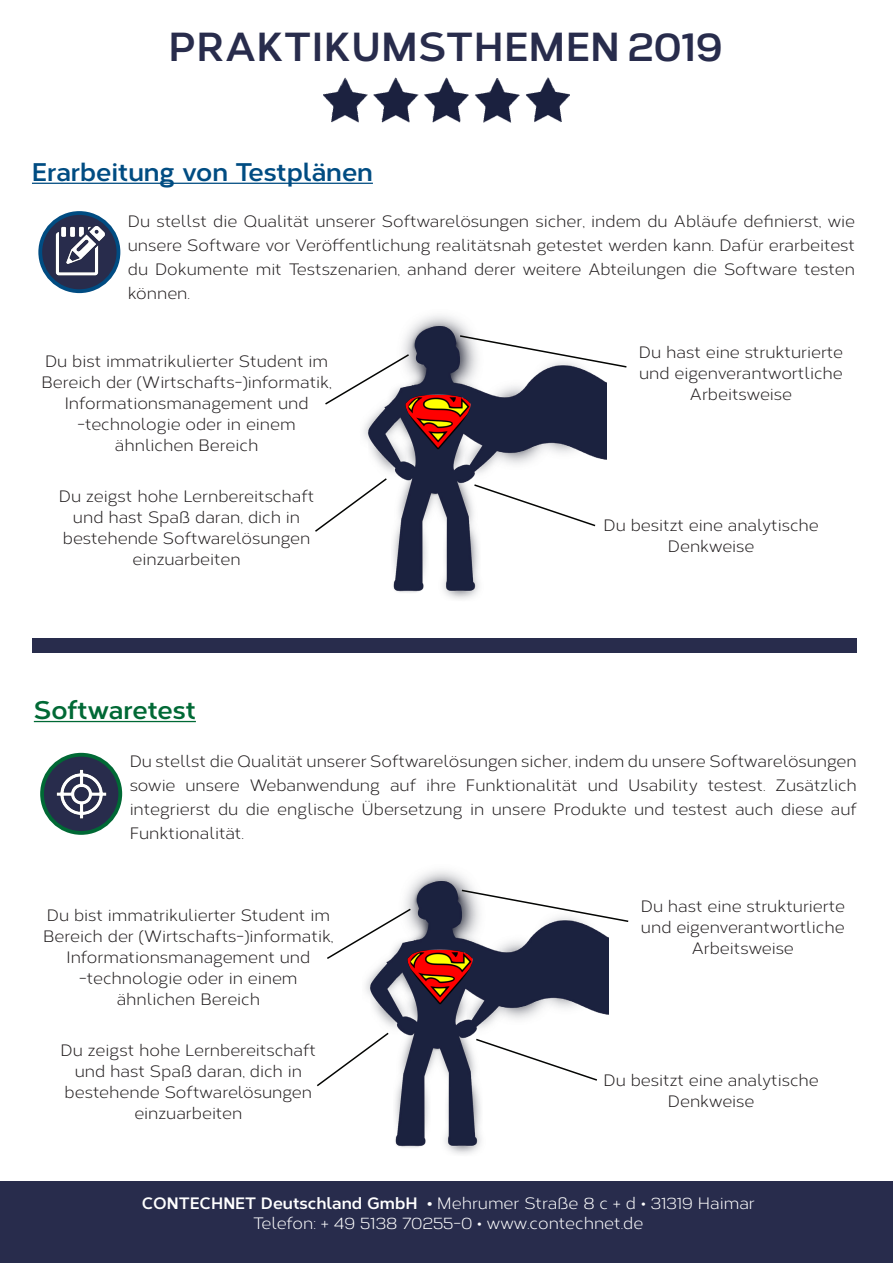
<style>
.page{position:relative;width:893px;height:1263px;background:#fff}
.page>*{position:absolute;margin:0;border:0;box-sizing:border-box;transform-origin:0 0}
.t1{font:700 40.5px "Corbert";letter-spacing:.01em;color:#282c4c}
.t2{font:700 25.5px "Corbert";color:#004c82}
.t3{font:700 25.5px "Corbert";color:#006935}
.t4{font:16.5px/21px "Corbert";color:#231f20;text-align:center}
.t5{font:16.5px/19.8px "Corbert";color:#fff;text-align:center}
.s1{font-weight:700}
</style>
<div class="page">
<img style="left:363px;top:315px;width:243px;height:284px">
<img style="left:399px;top:392px;width:78px;height:60px">
<hr style="left:32px;top:183px;width:341px;height:1px;background:#004c82">
<svg style="left:40px;top:213px;width:78px;height:78px"></svg>
<div style="left:38px;top:211px;width:82px;height:82px;border:4px solid #004c82;border-radius:50%"></div>
<svg style="left:325px;top:353px;width:86px;height:53px"></svg>
<svg style="left:315px;top:477px;width:73px;height:56px"></svg>
<svg style="left:473px;top:483px;width:124px;height:44px"></svg>
<svg style="left:458px;top:334px;width:169px;height:35px"></svg>
<div style="left:32px;top:638px;width:824px;height:14px;background:#282c4c"></div>
<img style="left:323px;top:77px;width:247px;height:46px">
<hr style="left:34px;top:721px;width:162px;height:1px;background:#006935">
<svg style="left:42px;top:755px;width:78px;height:78px;background:#213548"></svg>
<div style="left:40px;top:753px;width:82px;height:82px;border:4px solid #006935;border-radius:50%"></div>
<img style="left:53px;top:223px;width:55px;height:56px">
<img style="left:54px;top:766px;width:55px;height:55px">
<img style="left:365px;top:870px;width:243px;height:284px">
<img style="left:400px;top:946px;width:79px;height:60px">
<svg style="left:327px;top:907px;width:85px;height:53px"></svg>
<svg style="left:317px;top:1031px;width:73px;height:57px"></svg>
<svg style="left:474px;top:1037px;width:125px;height:45px"></svg>
<svg style="left:460px;top:889px;width:169px;height:34px"></svg>
<div style="left:0;top:1181px;width:893px;height:82px;background:#282c4c"></div>
<h1 class="t1" style="left:169px;top:15px;width:555px">PRAKTI KUMSTHEMEN 2019</h1>
<h2 class="t2" style="left:32px;top:152px;width:342px">Erarbeitung von Testplänen</h2>
<p class="t4" style="left:128px;top:208px;width:729px;line-height:24px;text-align:justify">Du stellst die Qualität unserer Softwarelösungen sicher, indem du Abläufe definierst, wie unsere Software vor Veröffentlichung realitätsnah getestet werden kann. Dafür erarbeitest du Dokumente mit Testszenarien, anhand derer weitere Abteilungen die Software testen können.</p>
<p class="t4" style="left:41px;top:349px;width:292px">Du bist immatrikulierter Student im<br>Bereich der (Wirtschafts-)informatik,<br>Informationsmanagement und -technologie oder in einem ähnlichen Bereich</p>
<p class="t4" style="left:639px;top:341px;width:206px">Du hast eine strukturierte und eigenverantwortliche<br>Arbeitsweise</p>
<p class="t4" style="left:59px;top:485px;width:257px">Du zeigst hohe Lernbereitschaft und hast Spaß daran, dich in bestehende Softwarelösungen einzuarbeiten</p>
<p class="t4" style="left:603px;top:514px;width:217px">Du besitzt eine analytische<br>Denkweise</p>
<h2 class="t3" style="left:34px;top:690px;width:164px">Softwaretest</h2>
<p class="t4" style="left:130px;top:748px;width:729px;line-height:24px;text-align:justify">Du stellst die Qualität unserer Softwarelösungen sicher, indem du unsere Softwarelösungen sowie unsere Webanwendung auf ihre Funktionalität und Usability testest. Zusätzlich integrierst du die englische Übersetzung in unsere Produkte und testest auch diese auf Funktionalität.</p>
<p class="t4" style="left:43px;top:904px;width:292px">Du bist immatrikulierter Student im<br>Bereich der (Wirtschafts-)informatik,<br>Informationsmanagement und -technologie oder in einem ähnlichen Bereich</p>
<p class="t4" style="left:641px;top:895px;width:206px">Du hast eine strukturierte und eigenverantwortliche<br>Arbeitsweise</p>
<p class="t4" style="left:61px;top:1039px;width:257px">Du zeigst hohe Lernbereitschaft und hast Spaß daran, dich in bestehende Softwarelösungen einzuarbeiten</p>
<p class="t4" style="left:603px;top:1068px;width:217px">Du besitzt eine analytische<br>Denkweise</p>
<p class="t5" style="left:142px;top:1193px;width:615px"><span class="s1">CONTECHNET Deutschland GmbH •</span> Mehrumer Straße 8 c + d • 31319 Haimar<br>Telefon: + 49 5138 70255-0 • www.contechnet.de</p>
</div>
